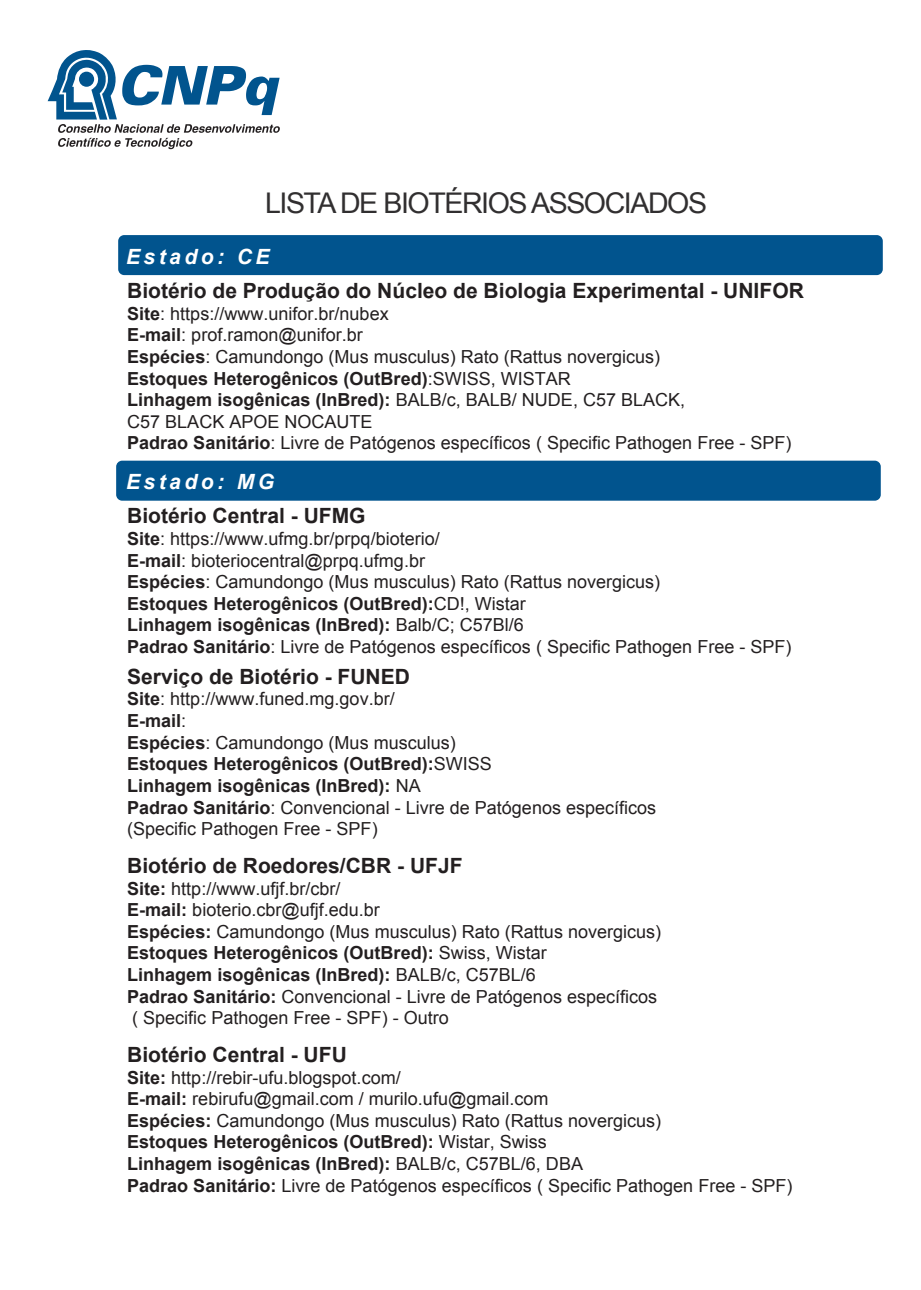
<style>
.page{position:relative;width:921px;height:1290px;background:#fff}
.page>*{position:absolute;margin:0;border:0;box-sizing:border-box;transform-origin:0 0}
.t1{font:28.5px "Arial";letter-spacing:-.05em;color:#312f30}
.t2{font:700 21px "Arial";color:#231f20}
.t3{font:italic 700 21px "Arial";letter-spacing:.165em;color:#fff}
.t4{font:18px/21.6px "Arial";color:#231f20}
.s1{font-weight:700}
</style>
<div class="page">
<div style="left:116px;top:460px;width:764px;height:40px;background:#01548e;border-radius:6px"></div>
<div style="left:118px;top:235px;width:764px;height:40px;background:#01548e;border-radius:6px"></div>
<svg style="left:48px;top:50px;width:232px;height:99px"></svg>
<h1 class="t1" style="left:265px;top:184px;width:443px">LISTA DE BIOTÉRIOS ASSOCIADOS</h1>
<p class="t3" style="left:126px;top:242px;width:145px">Estado: CE</p>
<p class="t2" style="left:127px;top:277px;width:678px">Biotério de Produção do Núcleo de Biologia Experimental - UNIFOR</p>
<p class="t4" style="left:127px;top:303px;width:665px"><span class="s1">Site</span>: https://www.unifor.br/nubex<br><span class="s1">E-mail</span>: prof.ramon@unifor.br<br><span class="s1">Espécies</span>: Camundongo (Mus musculus) Rato (Rattus novergicus)<br><span class="s1">Estoques Heterogênicos (OutBred)</span>:SWISS, WISTAR<br><span class="s1">Linhagem isogênicas (InBred):</span> BALB/c, BALB/ NUDE, C57 BLACK,<br>C57 BLACK APOE NOCAUTE<br><span class="s1">Padrao Sanitário</span>: Livre de Patógenos específicos ( Specific Pathogen Free - SPF)</p>
<p class="t3" style="left:126px;top:468px;width:149px">Estado: MG</p>
<p class="t2" style="left:127px;top:502px;width:240px">Biotério Central - UFMG</p>
<p class="t4" style="left:127px;top:528px;width:665px"><span class="s1">Site</span>: https://www.ufmg.br/prpq/bioterio/<br><span class="s1">E-mail</span>: bioteriocentral@prpq.ufmg.br<br><span class="s1">Espécies</span>: Camundongo (Mus musculus) Rato (Rattus novergicus)<br><span class="s1">Estoques Heterogênicos (OutBred):</span>CD!, Wistar<br><span class="s1">Linhagem isogênicas (InBred):</span> Balb/C; C57Bl/6<br><span class="s1">Padrao Sanitário</span>: Livre de Patógenos específicos ( Specific Pathogen Free - SPF)</p>
<p class="t2" style="left:127px;top:662px;width:284px">Serviço de Biotério - FUNED</p>
<p class="t4" style="left:127px;top:688px;width:530px"><span class="s1">Site</span>: http://www.funed.mg.gov.br/<br><span class="s1">E-mail</span>:<br><span class="s1">Espécies</span>: Camundongo (Mus musculus)<br><span class="s1">Estoques Heterogênicos (OutBred):</span>SWISS<br><span class="s1">Linhagem isogênicas (InBred):</span> NA<br><span class="s1">Padrao Sanitário</span>: Convencional - Livre de Patógenos específicos (Specific Pathogen Free - SPF)</p>
<p class="t2" style="left:127px;top:851px;width:337px">Biotério de Roedores/CBR - UFJF</p>
<p class="t4" style="left:127px;top:877px;width:535px"><span class="s1">Site:</span> http://www.ufjf.br/cbr/<br><span class="s1">E-mail:</span> bioterio.cbr@ufjf.edu.br<br><span class="s1">Espécies:</span> Camundongo (Mus musculus) Rato (Rattus novergicus)<br><span class="s1">Estoques Heterogênicos (OutBred):</span> Swiss, Wistar<br><span class="s1">Linhagem isogênicas (InBred):</span> BALB/c, C57BL/6<br><span class="s1">Padrao Sanitário:</span> Convencional - Livre de Patógenos específicos ( Specific Pathogen Free - SPF) - Outro</p>
<p class="t2" style="left:127px;top:1040px;width:221px">Biotério Central - UFU</p>
<p class="t4" style="left:127px;top:1066px;width:666px"><span class="s1">Site:</span> http://rebir-ufu.blogspot.com/<br><span class="s1">E-mail:</span> rebirufu@gmail.com / murilo.ufu@gmail.com<br><span class="s1">Espécies:</span> Camundongo (Mus musculus) Rato (Rattus novergicus)<br><span class="s1">Estoques Heterogênicos (OutBred):</span> Wistar, Swiss<br><span class="s1">Linhagem isogênicas (InBred):</span> BALB/c, C57BL/6, DBA<br><span class="s1">Padrao Sanitário:</span> Livre de Patógenos específicos ( Specific Pathogen Free - SPF)</p>
</div>
